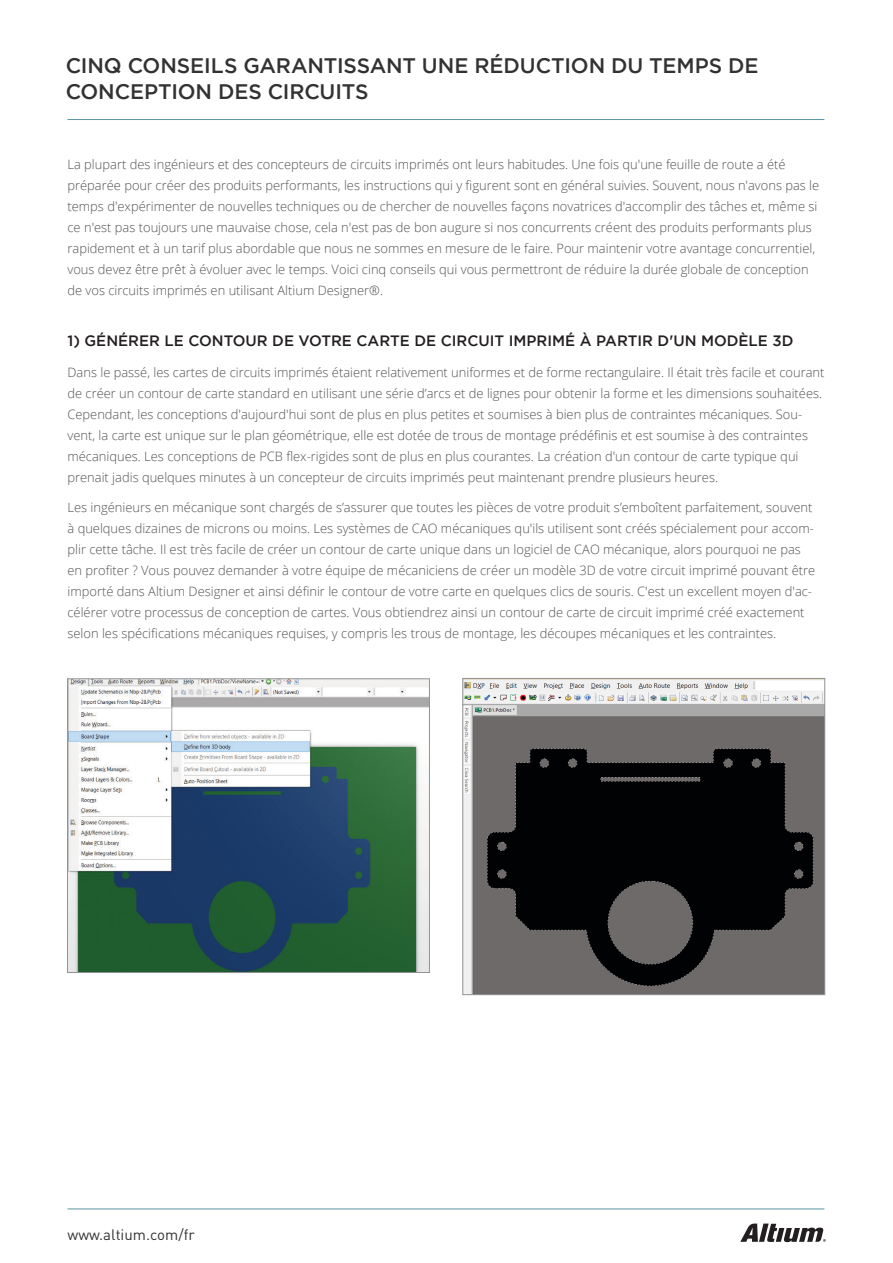
<style>
.page{position:relative;width:893px;height:1263px;background:#fff}
.page>*{position:absolute;margin:0;border:0;box-sizing:border-box;transform-origin:0 0}
.t1{font:500 21px/25.5px "Gotham";letter-spacing:-.005em;color:#323232}
.Heading_1{font:500 15px "Gotham";color:#231f20}
.t2{font:15px "DIN Pro";color:#323232}
.Body_Text{font:300 12.9px/21px "Open Sans";color:#515252}
</style>
<div class="page">
<hr style="left:68px;top:1208px;width:756px;height:1px;background:#5c94a1">
<hr style="left:68px;top:119px;width:756px;height:1px;background:#5c94a1">
<svg style="left:740px;top:1223px;width:86px;height:19px"></svg>
<img style="left:69px;top:680px;width:359px;height:291px">
<div style="left:67px;top:678px;width:363px;height:295px;border:1px solid #919396"></div>
<img style="left:464px;top:680px;width:359px;height:313px">
<div style="left:462px;top:678px;width:363px;height:317px;border:1px solid #919396"></div>
<h1 class="t1" style="left:66px;top:52px;width:694px">CINQ CONSEILS GARANTISSANT UNE RÉDUCTION DU TEMPS DE<br>CONCEPTION DES CIRCUITS</h1>
<p class="Body_Text" style="left:68px;top:154px;width:753px">La plupart des ingénieurs et des concepteurs de circuits imprimés ont leurs habitudes. Une fois qu'une feuille de route a été préparée pour créer des produits performants, les instructions qui y figurent sont en général suivies. Souvent, nous n'avons pas le temps d'expérimenter de nouvelles techniques ou de chercher de nouvelles façons novatrices d'accomplir des tâches et, même si ce n'est pas toujours une mauvaise chose, cela n'est pas de bon augure si nos concurrents créent des produits performants plus rapidement et à un tarif plus abordable que nous ne sommes en mesure de le faire. Pour maintenir votre avantage concurrentiel, vous devez être prêt à évoluer avec le temps. Voici cinq conseils qui vous permettront de réduire la durée globale de conception de vos circuits imprimés en utilisant Altium Designer®.</p>
<p class="Heading_1" style="left:68px;top:332px;width:727px">1) GÉNÉRER LE CONTOUR DE VOTRE CARTE DE CIRCUIT IMPRIMÉ À PARTIR D'UN MODÈLE 3D</p>
<p class="Body_Text" style="left:68px;top:362px;width:758px">Dans le passé, les cartes de circuits imprimés étaient relativement uniformes et de forme rectangulaire. Il était très facile et courant de créer un contour de carte standard en utilisant une série d’arcs et de lignes pour obtenir la forme et les dimensions souhaitées.<br>Cependant, les conceptions d'aujourd'hui sont de plus en plus petites et soumises à bien plus de contraintes mécaniques. Sou&shy;vent, la carte est unique sur le plan géométrique, elle est dotée de trous de montage prédéfinis et est soumise à des contraintes mécaniques. Les conceptions de PCB flex-rigides sont de plus en plus courantes. La création d'un contour de carte typique qui prenait jadis quelques minutes à un concepteur de circuits imprimés peut maintenant prendre plusieurs heures.</p>
<p class="Body_Text" style="left:68px;top:496px;width:749px">Les ingénieurs en mécanique sont chargés de s’assurer que toutes les pièces de votre produit s’emboîtent parfaitement, souvent à quelques dizaines de microns ou moins. Les systèmes de CAO mécaniques qu'ils utilisent sont créés spécialement pour accom&shy;plir cette tâche. Il est très facile de créer un contour de carte unique dans un logiciel de CAO mécanique, alors pourquoi ne pas en profiter ? Vous pouvez demander à votre équipe de mécaniciens de créer un modèle 3D de votre circuit imprimé pouvant être importé dans Altium Designer et ainsi définir le contour de votre carte en quelques clics de souris. C'est un excellent moyen d'ac&shy;célérer votre processus de conception de cartes. Vous obtiendrez ainsi un contour de carte de circuit imprimé créé exactement selon les spécifications mécaniques requises, y compris les trous de montage, les découpes mécaniques et les contraintes.</p>
<p class="t2" style="left:68px;top:1224px;width:129px">www.altium.com/fr</p>
</div>
